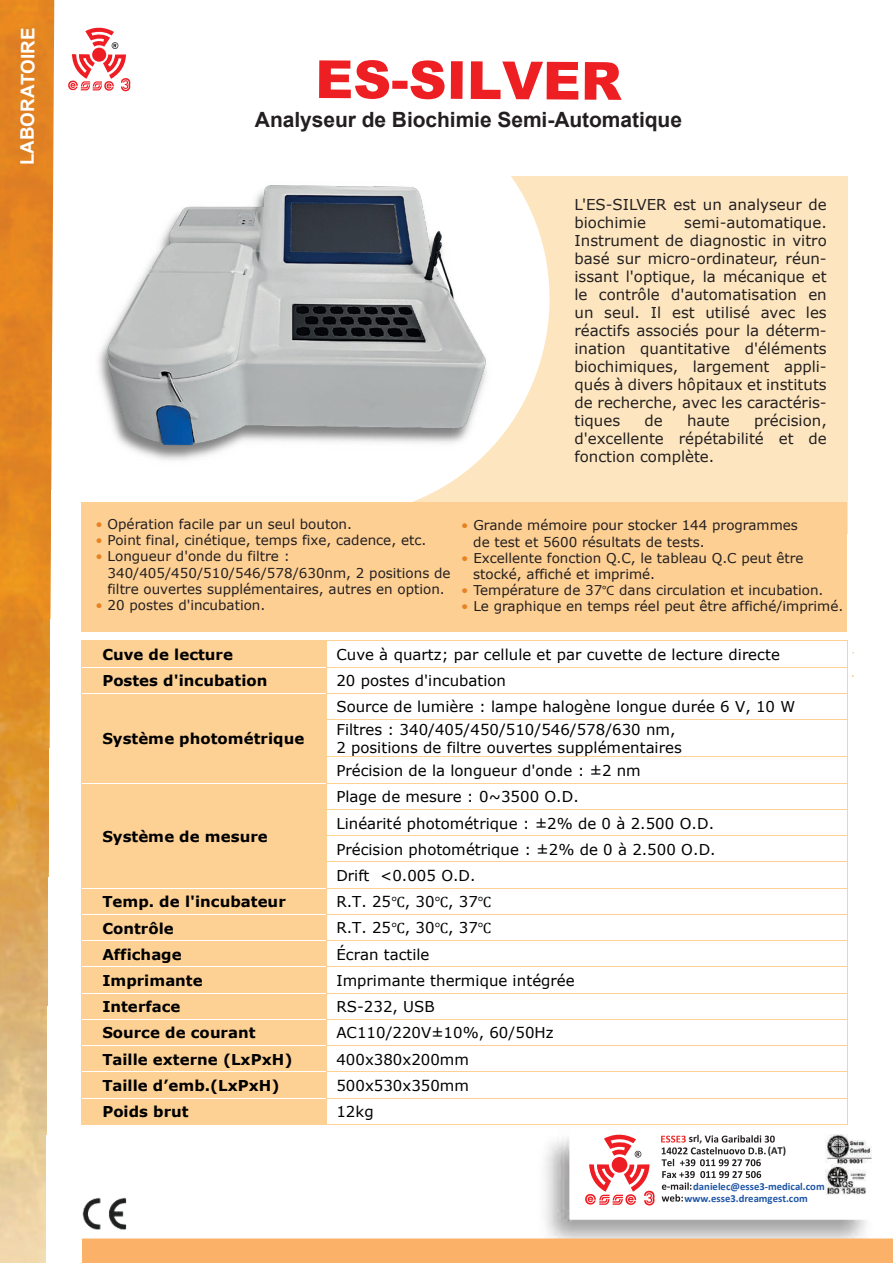
<style>
.page{position:relative;width:893px;height:1263px;background:#fff}
.page>*{position:absolute;margin:0;border:0;box-sizing:border-box;transform-origin:0 0}
.t1{font:900 52.5px "Arial";letter-spacing:-.01em;color:#ee1f23}
.t2{font:700 21px "Arial";letter-spacing:-.005em;color:#231f20}
.t3{font:700 18.75px "Arial";letter-spacing:-.01em;color:#fff}
.t4{font:15px/26.2px "Verdana";color:#000001}
.t5{font:15px/18px "Verdana";color:#231f20;text-align:justify}
.t6{font:700 15px "Verdana";color:#000001}
.t7{font:13.5px/16.2px "Verdana";color:#231f20}
.t8{font:700 10.65px "Calibri";color:#1e56a6}
.t9{font:700 10.65px "Calibri";color:#231f20}
.s1{color:#e58324}
.s2{font-family:"Myriad Pro"}
.s3{font-family:"Cambria Math"}
</style>
<div class="page">
<img style="left:530px;top:1134px;width:352px;height:105px">
<img style="left:82px;top:1197px;width:45px;height:33px">
<img style="left:0;top:0;width:54px;height:1263px">
<svg style="left:68px;top:27px;width:58px;height:64px"></svg>
<div style="left:82px;top:1239px;width:811px;height:24px;background:#fbb268"></div>
<div style="left:83px;top:177px;width:764px;height:357px;background:#fde6bf"></div>
<svg style="left:120px;top:70px;width:454px;height:432px"></svg>
<div style="left:81px;top:502px;width:766px;height:130px;background:#fdcf93"></div>
<div style="left:75px;top:125px;width:205px;height:377px;background:#fff"></div>
<img style="left:98px;top:166px;width:441px;height:328px">
<div style="left:82px;top:641px;width:244px;height:26px;background:#fdd094"></div>
<hr style="left:326px;top:641px;width:521px;height:1px;background:#fdd094">
<div style="left:82px;top:668px;width:244px;height:25px;background:#fdd094"></div>
<hr style="left:326px;top:667px;width:521px;height:1px;background:#fdd094">
<div style="left:82px;top:694px;width:244px;height:89px;background:#fdd094"></div>
<hr style="left:326px;top:693px;width:521px;height:1px;background:#fdd094">
<svg style="left:81px;top:641px;width:1px;height:79px"></svg>
<svg style="left:326px;top:642px;width:1px;height:77px"></svg>
<hr style="left:326px;top:719px;width:521px;height:1px;background:#fdd094">
<svg style="left:847px;top:641px;width:7px;height:79px"></svg>
<hr style="left:81px;top:720px;width:1px;height:37px;background:#fdd094">
<hr style="left:326px;top:720px;width:1px;height:37px;background:#fdd094">
<hr style="left:847px;top:720px;width:1px;height:37px;background:#fdd094">
<hr style="left:326px;top:757px;width:521px;height:1px;background:#fdd094">
<div style="left:82px;top:784px;width:244px;height:104px;background:#fdd094"></div>
<hr style="left:326px;top:783px;width:521px;height:1px;background:#fdd094">
<hr style="left:326px;top:809px;width:521px;height:1px;background:#fdd094">
<hr style="left:326px;top:835px;width:521px;height:1px;background:#fdd094">
<hr style="left:326px;top:862px;width:521px;height:1px;background:#fdd094">
<div style="left:82px;top:889px;width:244px;height:25px;background:#fdd094"></div>
<hr style="left:326px;top:888px;width:521px;height:1px;background:#fdd094">
<div style="left:82px;top:915px;width:244px;height:25px;background:#fdd094"></div>
<hr style="left:326px;top:914px;width:521px;height:1px;background:#fdd094">
<div style="left:82px;top:941px;width:244px;height:25px;background:#fdd094"></div>
<hr style="left:326px;top:940px;width:521px;height:1px;background:#fdd094">
<div style="left:82px;top:967px;width:244px;height:26px;background:#fdd094"></div>
<hr style="left:326px;top:966px;width:521px;height:1px;background:#fdd094">
<div style="left:82px;top:993px;width:244px;height:26px;background:#fdd094"></div>
<hr style="left:82px;top:993px;width:244px;height:1px;background:#fff">
<hr style="left:326px;top:993px;width:521px;height:1px;background:#fdd094">
<div style="left:82px;top:1020px;width:244px;height:25px;background:#fdd094"></div>
<hr style="left:326px;top:1019px;width:521px;height:1px;background:#fdd094">
<div style="left:82px;top:1046px;width:244px;height:26px;background:#fdd094"></div>
<hr style="left:326px;top:1045px;width:521px;height:1px;background:#fdd094">
<div style="left:82px;top:1072px;width:244px;height:26px;background:#fdd094"></div>
<hr style="left:82px;top:1072px;width:244px;height:1px;background:#fff">
<hr style="left:326px;top:1072px;width:521px;height:1px;background:#fdd094">
<div style="left:82px;top:1099px;width:244px;height:25px;background:#fdd094"></div>
<hr style="left:326px;top:1098px;width:521px;height:1px;background:#fdd094">
<svg style="left:81px;top:757px;width:1px;height:368px"></svg>
<hr style="left:82px;top:1124px;width:244px;height:1px;background:#fdd094">
<svg style="left:326px;top:758px;width:1px;height:366px"></svg>
<hr style="left:326px;top:1124px;width:521px;height:1px;background:#fdd094">
<svg style="left:847px;top:757px;width:1px;height:368px"></svg>
<p class="t3" style="left:14px;top:165px;width:139px;rotate:-90deg">LABORATOIRE</p>
<h1 class="t1" style="left:315px;top:42px;width:308px">ES-SILVER</h1>
<h2 class="t2" style="left:255px;top:104px;width:429px">Analyseur de Biochimie Semi-Automatique</h2>
<p class="t5" style="left:574px;top:196px;width:254px">L'ES-SILVER est un analyseur de biochimie</p>
<p class="t5" style="left:574px;top:214px;width:254px;text-indent:110px">semi-automatique.<br>Instrument de diagnostic in vitro basé sur micro-ordinateur, réun&shy;issant l'optique, la mécanique et le contrôle d'automatisation en un seul. Il est utilisé avec les réactifs associés pour la déterm&shy;ination quantitative d'éléments biochimiques, largement appli&shy;qués à divers hôpitaux et instituts de recherche, avec les caractéris&shy;tiques</p>
<p class="t5" style="left:574px;top:412px;width:254px;text-indent:180px">précision, d'excellente répétabilité et de fonction complète.</p>
<p class="t5" style="left:644px;top:412px;width:20px">de</p>
<p class="t5" style="left:687px;top:412px;width:44px">haute</p>
<p class="t7" style="left:95px;top:516px;width:258px"><span class="s1">•</span> Opération facile par un seul bouton.</p>
<p class="t7" style="left:95px;top:532px;width:332px"><span class="s1">•</span> Point final, cinétique, temps fixe, cadence, etc.</p>
<p class="t7" style="left:107px;top:548px;width:345px;text-indent:-12px"><span class="s1">•</span> Longueur d'onde du filtre :<br>340/405/450/510/546/578/630nm, 2 positions de filtre ouvertes supplémentaires, autres en option.</p>
<p class="t7" style="left:95px;top:597px;width:171px"><span class="s1">•</span> 20 postes d'incubation.</p>
<p class="t7" style="left:473px;top:517px;width:326px;text-indent:-12px"><span class="s1">•</span> Grande mémoire pour stocker 144 programmes de test et 5600 résultats de tests.</p>
<p class="t7" style="left:473px;top:550px;width:332px;text-indent:-12px"><span class="s1">•</span> Excellente fonction Q.C, le tableau Q.C peut être stocké, affiché et imprimé.</p>
<p class="t7" style="left:461px;top:582px;width:364px"><span class="s1">•</span> Température de 37<span class="s2">°C</span> dans circulation et incubation.</p>
<p class="t7" style="left:461px;top:598px;width:384px"><span class="s1">•</span> Le graphique en temps réel peut être affiché/imprimé.</p>
<p class="t6" style="left:102px;top:644px;width:132px">Cuve de lecture</p>
<p class="t4" style="left:336px;top:641px;width:445px">Cuve à quartz; par cellule et par cuvette de lecture directe</p>
<p class="t6" style="left:102px;top:670px;width:167px">Postes d'incubation</p>
<p class="t4" style="left:336px;top:668px;width:171px">20 postes d'incubation</p>
<p class="t6" style="left:102px;top:728px;width:203px">Système photométrique</p>
<p class="t6" style="left:102px;top:826px;width:167px">Système de mesure</p>
<p class="t4" style="left:336px;top:696px;width:460px;line-height:22.6px">Source de lumière : lampe halogène longue durée 6 V, 10 W<br>Filtres : 340/405/450/510/546/578/630 nm,</p>
<p class="t4" style="left:336px;top:736px;width:347px;line-height:22.6px">2 positions de filtre ouvertes supplémentaires<br>Précision de la longueur d'onde : ±2 nm</p>
<p class="t4" style="left:336px;top:784px;width:381px">Plage de mesure : 0~3500 O.D.<br>Linéarité photométrique : ±2% de 0 à 2.500 O.D.<br>Précision photométrique : ±2% de 0 à 2.500 O.D.<br>Drift &lt;0.005 O.D.</p>
<p class="t6" style="left:102px;top:891px;width:185px">Temp. de l'incubateur</p>
<p class="t4" style="left:336px;top:889px;width:157px">R.T. 25<span class="s3">℃</span>, 30<span class="s3">℃</span>, 37<span class="s3">℃</span></p>
<p class="t6" style="left:102px;top:917px;width:73px">Contrôle</p>
<p class="t4" style="left:336px;top:915px;width:156px">R.T. 25<span class="s3">℃</span>, 30<span class="s3">℃</span>, 37<span class="s3">℃</span></p>
<p class="t6" style="left:102px;top:944px;width:81px">Affichage</p>
<p class="t4" style="left:336px;top:941px;width:95px">Écran tactile</p>
<p class="t6" style="left:102px;top:970px;width:102px">Imprimante</p>
<p class="t4" style="left:336px;top:967px;width:240px">Imprimante thermique intégrée</p>
<p class="t6" style="left:102px;top:996px;width:80px">Interface</p>
<p class="t4" style="left:336px;top:994px;width:100px">RS-232, USB</p>
<p class="t6" style="left:102px;top:1022px;width:155px">Source de courant</p>
<p class="t4" style="left:336px;top:1020px;width:219px">AC110/220V±10%, 60/50Hz</p>
<p class="t6" style="left:102px;top:1049px;width:192px">Taille externe (LxPxH)</p>
<p class="t4" style="left:336px;top:1046px;width:134px">400x380x200mm</p>
<p class="t6" style="left:102px;top:1075px;width:179px">Taille d’emb.(LxPxH)</p>
<p class="t4" style="left:336px;top:1072px;width:134px">500x530x350mm</p>
<p class="t6" style="left:102px;top:1101px;width:88px">Poids brut</p>
<p class="t4" style="left:336px;top:1099px;width:39px">12kg</p>
<p class="t9" style="left:689px;top:1131px;width:15px">srl,</p>
<p class="t9" style="left:768px;top:1143px;width:20px">(AT)</p>
<p class="t8" style="left:693px;top:1179px;width:133px">danielec@esse3-medical.com</p>
<p class="t8" style="left:684px;top:1190px;width:125px">www.esse3.dreamgest.com</p>
</div>
